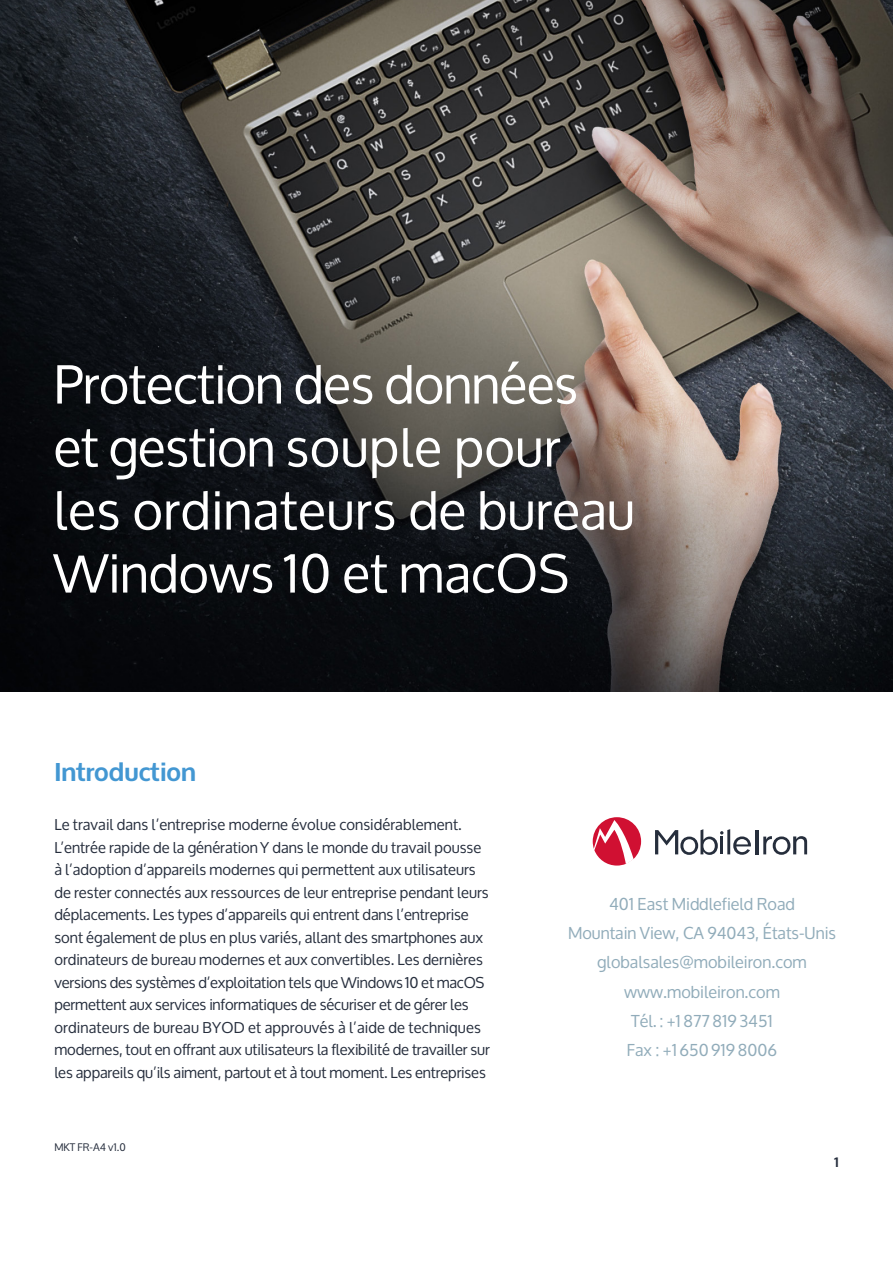
<style>
.page{position:relative;width:893px;height:1263px;background:#fff}
.page>*{position:absolute;margin:0;border:0;box-sizing:border-box;transform-origin:0 0}
.Text_Copy{font:52.5px/63px "Oxygen";color:#fff}
.Title_2{font:700 25.5px "Oxygen";color:#4397d2}
.t1{font:16.5px "Oxygen";color:#91acba}
.Text_Copy-2{font:15px/22.5px "Oxygen";color:#262e3d}
.Title_2-2{font:700 13.5px "Oxygen";color:#262e3d}
.Text_Copy-3{font:10.5px "Oxygen";color:#262e3d}
</style>
<div class="page">
<img style="left:0;top:0;width:893px;height:691px">
<hr style="left:755px;top:830px;width:4px;height:24px;background:#262e3c">
<svg style="left:763px;top:836px;width:44px;height:19px"></svg>
<svg style="left:655px;top:829px;width:96px;height:26px"></svg>
<svg style="left:593px;top:817px;width:48px;height:48px"></svg>
<p class="Text_Copy" style="left:54px;top:354px;width:583px">Protection des données et gestion souple pour les ordinateurs de bureau<br>Windows 10 et macOS</p>
<p class="Title_2" style="left:54px;top:756px;width:143px">Introduction</p>
<p class="Text_Copy-2" style="left:54px;top:814px;width:437px">Le travail dans l’entreprise moderne évolue considérablement.<br>L’entrée rapide de la génération Y dans le monde du travail pousse à l’adoption d’appareils modernes qui permettent aux utilisateurs de rester connectés aux ressources de leur entreprise pendant leurs déplacements. Les types d’appareils qui entrent dans l’entreprise sont également de plus en plus variés, allant des smartphones aux ordinateurs de bureau modernes et aux convertibles. Les dernières versions des systèmes d’exploitation tels que Windows 10 et macOS permettent aux services informatiques de sécuriser et de gérer les ordinateurs de bureau BYOD et approuvés à l’aide de techniques modernes, tout en offrant aux utilisateurs la flexibilité de travailler sur les appareils qu’ils aiment, partout et à tout moment. Les entreprises</p>
<p class="Text_Copy-3" style="left:54px;top:1141px;width:73px">MKT FR-A4 v1.0</p>
<p class="t1" style="left:609px;top:894px;width:187px">401 East Middlefield Road</p>
<p class="t1" style="left:568px;top:924px;width:269px">Mountain View, CA 94043, États-Unis</p>
<p class="t1" style="left:597px;top:953px;width:211px">globalsales@mobileiron.com</p>
<p class="t1" style="left:624px;top:982px;width:158px">www.mobileiron.com</p>
<p class="t1" style="left:631px;top:1011px;width:143px">Tél. : +1 877 819 3451</p>
<p class="t1" style="left:627px;top:1041px;width:152px">Fax : +1 650 919 8006</p>
<p class="Title_2-2" style="left:834px;top:1154px;width:6px">1</p>
</div>
